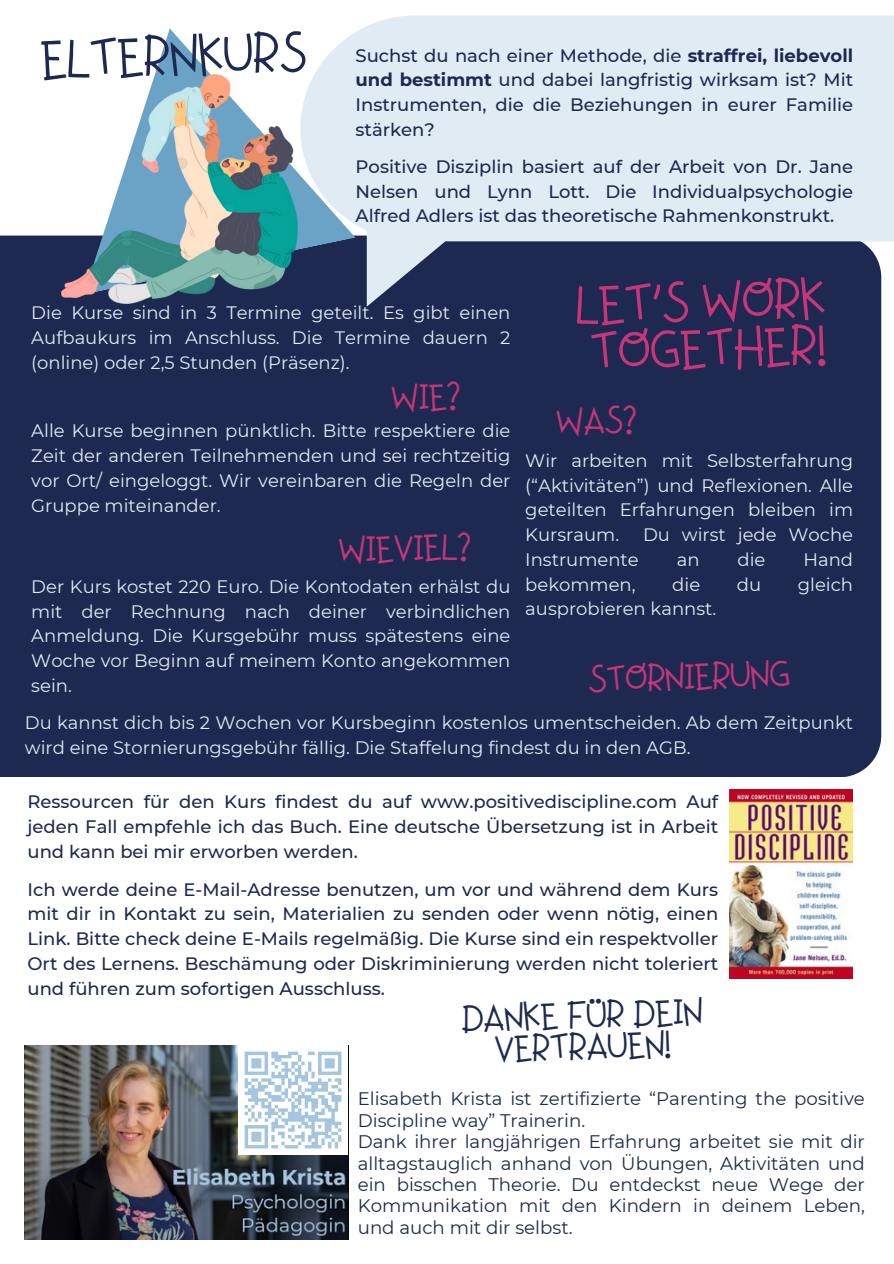
<style>
.page{position:relative;width:894px;height:1264px;background:#fff}
.page>*{position:absolute;margin:0;border:0;box-sizing:border-box;transform-origin:0 0}
.t1{font:51.75px/47.1px "Apple Juice";color:#c63678}
.t2{font:51.75px "Apple Juice";color:#1d2951}
.t3{font:35.25px "Apple Juice";color:#c63678}
.t4{font:35.25px/31.5px "Apple Juice";color:#1d2951;text-align:center}
.t5{font:18.15px/21.5px "Montserrat";color:#1d2951}
.t6{font:18px/24.8px "Montserrat";color:#e0ebf3;text-align:justify}
.t7{font:500 18px/24.8px "Montserrat";color:#1d2951;text-align:justify}
.s1{font-weight:700}
</style>
<div class="page">
<div style="left:0;top:235px;width:881px;height:542px;background:#1d2951"></div>
<img style="left:729px;top:789px;width:123px;height:189px">
<img style="left:25px;top:1045px;width:323px;height:194px">
<img style="left:238px;top:1045px;width:109px;height:109px">
<div style="left:355px;top:15px;width:538px;height:226px;background:#e0ebf3"></div>
<svg style="left:154px;top:29px;width:201px;height:266px"></svg>
<img style="left:62px;top:75px;width:235px;height:228px">
<h1 class="t2" style="left:40px;top:30px;width:267px;rotate:-2deg">ELTERNKURS</h1>
<p class="t7" style="left:355px;top:43px;width:499px">Suchst du nach einer Methode, die <span class="s1">straffrei, liebevoll und bestimmt</span> und dabei langfristig wirksam ist? Mit Instrumenten, die die Beziehungen in eurer Familie stärken?</p>
<h2 class="t7" style="left:355px;top:154px;width:499px">Positive Disziplin basiert auf der Arbeit von Dr. Jane Nelsen und Lynn Lott. Die Individualpsychologie Alfred Adlers ist das theoretische Rahmenkonstrukt.</h2>
<p class="t1" style="left:574px;top:282px;width:252px;rotate:-2deg">LET’S WORK<br>TOGETHER!</p>
<h3 class="t3" style="left:555px;top:401px;width:82px;rotate:-2deg">WAS?</h3>
<p class="t6" style="left:31px;top:300px;width:480px">Die Kurse sind in 3 Termine geteilt. Es gibt einen Aufbaukurs im Anschluss. Die Termine dauern 2 (online) oder 2,5 Stunden (Präsenz).</p>
<p class="t3" style="left:390px;top:377px;width:70px;rotate:-2deg">WIE?</p>
<h2 class="t6" style="left:31px;top:418px;width:480px">Alle Kurse beginnen pünktlich. Bitte respektiere die Zeit der anderen Teilnehmenden und sei rechtzeitig vor Ort/ eingeloggt. Wir vereinbaren die Regeln der Gruppe miteinander.</h2>
<p class="t6" style="left:525px;top:448px;width:329px">Wir arbeiten mit Selbsterfahrung (“Aktivitäten”) und Reflexionen. Alle geteilten Erfahrungen bleiben im Kursraum.</p>
<p class="t6" style="left:642px;top:522px;width:211px">Du wirst jede Woche</p>
<h2 class="t3" style="left:338px;top:529px;width:134px;rotate:-2deg">WIEVIEL?</h2>
<p class="t6" style="left:525px;top:547px;width:115px">Instrumente</p>
<p class="t6" style="left:676px;top:547px;width:24px">an</p>
<p class="t6" style="left:737px;top:547px;width:29px">die</p>
<p class="t6" style="left:803px;top:547px;width:51px">Hand</p>
<p class="t6" style="left:525px;top:571px;width:112px">bekommen,</p>
<p class="t6" style="left:672px;top:571px;width:29px">die</p>
<p class="t6" style="left:736px;top:571px;width:26px">du</p>
<p class="t6" style="left:797px;top:571px;width:57px">gleich</p>
<p class="t6" style="left:525px;top:596px;width:192px">ausprobieren kannst.</p>
<h2 class="t6" style="left:31px;top:574px;width:480px">Der Kurs kostet 220 Euro. Die Kontodaten erhälst du mit der Rechnung nach deiner verbindlichen Anmeldung. Die Kursgebühr muss spätestens eine Woche vor Beginn auf meinem Konto angekommen sein.</h2>
<p class="t6" style="left:25px;top:710px;width:829px">Du kannst dich bis 2 Wochen vor Kursbeginn kostenlos umentscheiden. Ab dem Zeitpunkt wird eine Stornierungsgebühr fällig. Die Staffelung findest du in den AGB.</p>
<p class="t3" style="left:587px;top:659px;width:203px;rotate:-2deg">STORNIERUNG</p>
<p class="t7" style="left:27px;top:789px;width:692px">Ressourcen für den Kurs findest du auf www.positivediscipline.com Auf jeden Fall empfehle ich das Buch. Eine deutsche Übersetzung ist in Arbeit und kann bei mir erworben werden.</p>
<h2 class="t7" style="left:27px;top:876px;width:692px">Ich werde deine E-Mail-Adresse benutzen, um vor und während dem Kurs mit dir in Kontakt zu sein, Materialien zu senden oder wenn nötig, einen Link. Bitte check deine E-Mails regelmäßig. Die Kurse sind ein respektvoller Ort des Lernens. Beschämung oder Diskriminierung werden nicht toleriert und führen zum sofortigen Ausschluss.</h2>
<p class="t4" style="left:460px;top:1003px;width:243px;rotate:-2deg">DANKE FÜR DEIN<br>VERTRAUEN!</p>
<h2 class="t5" style="left:357px;top:1088px;width:508px">Elisabeth Krista ist zertifizierte “Parenting the positive<br>Discipline way” Trainerin.</h2>
<p class="t5" style="left:357px;top:1130px;width:508px;text-align:justify">Dank ihrer langjährigen Erfahrung arbeitet sie mit dir alltagstauglich anhand von Übungen, Aktivitäten und ein bisschen Theorie. Du entdeckst neue Wege der Kommunikation mit den Kindern in deinem Leben, und auch mit dir selbst.</p>
</div>
